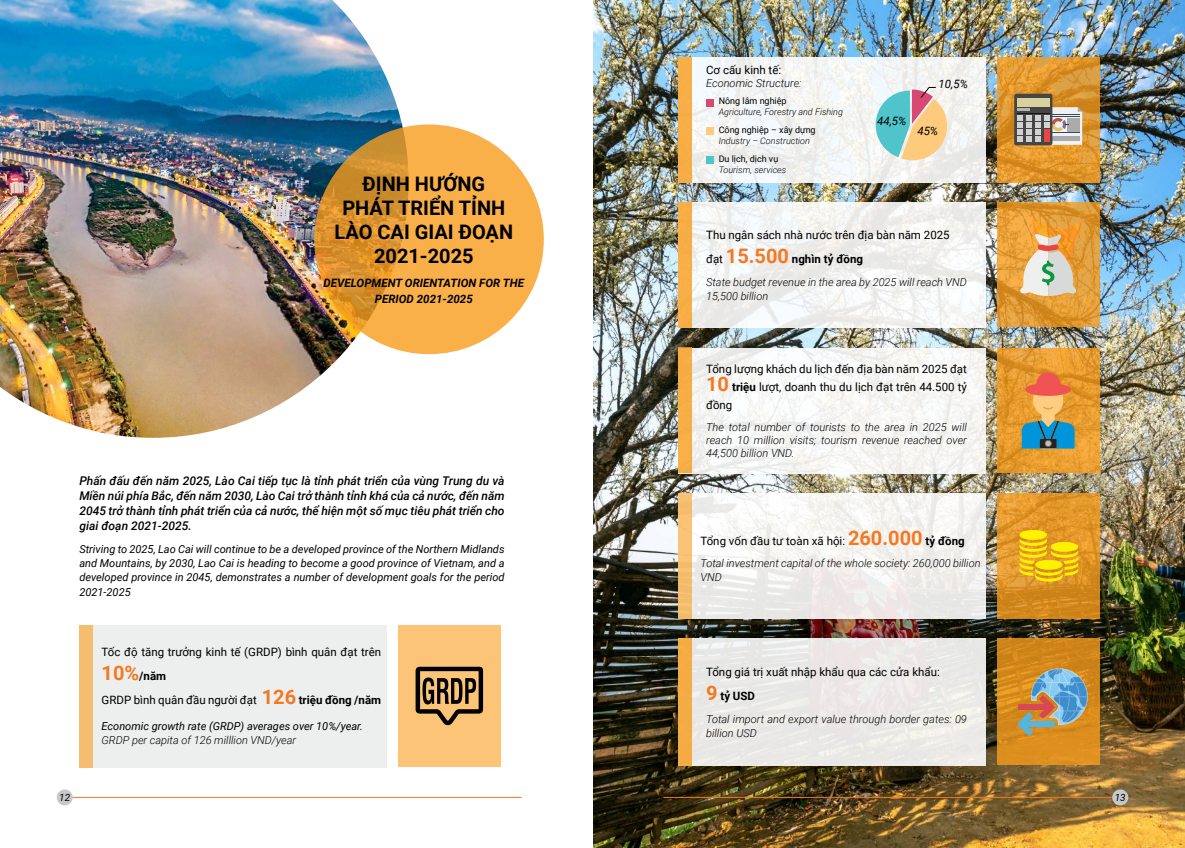
<style>
.page{position:relative;width:1185px;height:848px;background:#fff}
.page>*{position:absolute;margin:0;border:0;box-sizing:border-box;transform-origin:0 0}
.t1{font:700 20px/24px "Roboto";color:#000;text-align:center}
.t2{font:italic 500 12px/15px "Roboto";color:#000;text-align:justify}
.t3{font:11.5px/24px "Roboto";color:#000}
.t4{font:italic 700 11.5px/16px "Roboto";color:#000;text-align:center}
.t5{font:italic 11.5px "Roboto";color:#000}
.t6{font:italic 300 11px/14px "Roboto";color:#000}
.t7{font:italic 11px/14px "Roboto";color:#000;text-align:justify}
.t8{font:italic 10px "Roboto";color:#000}
.t9{font:italic 300 9px "Roboto";color:#000}
.t10{font:9px "Roboto";color:#000}
.s1{font-weight:700;font-size:20px;color:#f47920}
.s2{font-weight:700}
</style>
<div class="page">
<div style="left:398px;top:625px;width:102px;height:142px;background:#fbc476"></div>
<div style="left:79px;top:625px;width:308px;height:142px;background:#edeeee"></div>
<div style="left:79px;top:625px;width:13px;height:142px;background:#f4bd70"></div>
<img style="left:0;top:0;width:409px;height:438px">
<svg style="left:314px;top:124px;width:230px;height:230px;background:#eea640"></svg>
<svg style="left:416px;top:666px;width:67px;height:60px"></svg>
<img style="left:593px;top:0;width:592px;height:847px">
<svg style="left:997px;top:57px;width:102px;height:125px;background:#de962d"></svg>
<div style="left:678px;top:57px;width:308px;height:126px;background:#f3f4f2"></div>
<div style="left:678px;top:57px;width:13px;height:125px;background:#f7ae47"></div>
<div style="left:706px;top:99px;width:7px;height:8px;background:#d94775"></div>
<div style="left:706px;top:127px;width:7px;height:8px;background:#feca7c"></div>
<div style="left:706px;top:156px;width:7px;height:8px;background:#4fc4ca"></div>
<div style="left:1014px;top:94px;width:38px;height:51px;background:#454545;border-radius:2px"></div>
<div style="left:1017px;top:98px;width:32px;height:9px;background:#d9d19c"></div>
<svg style="left:1017px;top:107px;width:65px;height:38px"></svg>
<div style="left:1043px;top:129px;width:6px;height:13px;background:#e84545"></div>
<hr style="left:1017px;top:113px;width:32px;height:1px;background:#141414">
<svg style="left:997px;top:638px;width:102px;height:127px;background:#d68a1c"></svg>
<div style="left:678px;top:638px;width:308px;height:127px;background:#ebe8e6"></div>
<div style="left:678px;top:638px;width:13px;height:127px;background:#f5ab44"></div>
<svg style="left:1017px;top:668px;width:71px;height:67px;background:#a1987f"></svg>
<svg style="left:997px;top:348px;width:102px;height:125px;background:#e69b2f"></svg>
<div style="left:678px;top:348px;width:308px;height:125px;background:linear-gradient(to right,#f4f5f5,#f6f6f3)"></div>
<div style="left:678px;top:348px;width:13px;height:125px;background:#f7ad46"></div>
<svg style="left:1022px;top:372px;width:53px;height:76px;background:#a38f6f"></svg>
<svg style="left:997px;top:202px;width:102px;height:125px;background:#e29a34"></svg>
<div style="left:678px;top:202px;width:308px;height:126px;background:linear-gradient(to right,#eff0f0,#f3f3f1)"></div>
<div style="left:678px;top:202px;width:13px;height:125px;background:#f8ae47"></div>
<svg style="left:1020px;top:234px;width:57px;height:62px;background:#dec297"></svg>
<svg style="left:876px;top:86px;width:71px;height:74px"></svg>
<div style="left:678px;top:493px;width:308px;height:125px;background:linear-gradient(to right,#f4f3f3,#f1efec)"></div>
<div style="left:678px;top:493px;width:13px;height:125px;background:#f6bf72"></div>
<svg style="left:998px;top:493px;width:102px;height:125px;background:#dd9226"></svg>
<svg style="left:1019px;top:530px;width:60px;height:52px;background:#eebd17"></svg>
<hr style="left:70px;top:796px;width:452px;height:1px;background:#f47920">
<div style="left:57px;top:789px;width:16px;height:16px;background:#c7c8ca;border-radius:50%"></div>
<hr style="left:663px;top:796px;width:452px;height:1px;background:#f47920">
<div style="left:1112px;top:789px;width:16px;height:16px;background:#c7c8ca;border-radius:50%"></div>
<h1 class="t1" style="left:334px;top:171px;width:180px">ĐỊNH HƯỚNG<br>PHÁT TRIỂN TỈNH<br>LÀO CAI GIAI ĐOẠN<br>2021-2025</h1>
<p class="t4" style="left:323px;top:274px;width:202px">DEVELOPMENT ORIENTATION FOR THE<br>PERIOD 2021-2025</p>
<p class="t2" style="left:79px;top:473px;width:427px">Phấn đấu đến năm 2025, Lào Cai tiếp tục là tỉnh phát triển của vùng Trung du và Miền núi phía Bắc, đến năm 2030, Lào Cai trở thành tỉnh khá của cả nước, đến năm 2045 trở thành tỉnh phát triển của cả nước, thể hiện một số mục tiêu phát triển cho giai đoạn 2021-2025.</p>
<p class="t7" style="left:79px;top:541px;width:427px">Striving to 2025, Lao Cai will continue to be a developed province of the Northern Midlands and Mountains, by 2030, Lao Cai is heading to become a good province of Vietnam, and a developed province in 2045, demonstrates a number of development goals for the period</p>
<p class="t7" style="left:79px;top:584px;width:53px">2021-2025</p>
<p class="t3" style="left:102px;top:639px;width:281px">Tốc độ tăng trưởng kinh tế (GRDP) bình quân đạt trên<br><span class="s1">10%</span><span class="s2">/năm<br></span>GRDP bình quân đầu người đạt <span class="s1">126</span> <span class="s2">triệu đồng /năm</span></p>
<p class="t7" style="left:102px;top:718px;width:263px">Economic growth rate (GRDP) averages over 10%/year.</p>
<p class="t6" style="left:102px;top:732px;width:196px">GRDP per capita of 126 milllion VND/year</p>
<p class="t3" style="left:706px;top:57px;width:77px">Cơ cấu kinh tế:</p>
<p class="t6" style="left:706px;top:75px;width:97px">Economic Structure:</p>
<p class="t10" style="left:719px;top:95px;width:69px">Nông lâm nghiệp</p>
<p class="t9" style="left:719px;top:106px;width:126px">Agriculture, Forestry and Fishing</p>
<p class="t10" style="left:719px;top:124px;width:99px">Công nghiệp – xây dựng</p>
<p class="t9" style="left:719px;top:134px;width:93px">Industry – Construction</p>
<p class="t10" style="left:719px;top:152px;width:61px">Du lịch, dịch vụ</p>
<p class="t9" style="left:719px;top:163px;width:69px">Tourism, services</p>
<p class="t5" style="left:877px;top:113px;width:31px">44,5%</p>
<p class="t5" style="left:939px;top:76px;width:31px">10,5%</p>
<p class="t5" style="left:917px;top:123px;width:22px">45%</p>
<p class="t3" style="left:706px;top:223px;width:245px">Thu ngân sách nhà nước trên địa bàn năm 2025 đạt <span class="s1">15.500</span> <span class="s2">nghìn tỷ đồng</span></p>
<p class="t6" style="left:706px;top:274px;width:262px">State budget revenue in the area by 2025 will reach VND<br>15,500 billion</p>
<p class="t3" style="left:706px;top:359px;width:262px;line-height:18px;text-align:justify">Tổng lượng khách du lịch đến địa bàn năm 2025 đạt <span class="s1">10</span> <span class="s2">triệu</span> lượt, doanh thu du lịch đạt trên 44.500 tỷ đồng</p>
<p class="t6" style="left:706px;top:420px;width:262px;line-height:13px;text-align:justify">The total number of tourists to the area in 2025 will reach 10 million visits; tourism revenue reached over 44,500 billion VND.</p>
<p class="t3" style="left:700px;top:528px;width:266px">Tổng vốn đầu tư toàn xã hội: <span class="s1">260.000</span> <span class="s2">tỷ đồng</span></p>
<p class="t6" style="left:700px;top:556px;width:282px">Total investment capital of the whole society: 260,000 billion<br>VND</p>
<p class="t3" style="left:706px;top:660px;width:235px;line-height:23.7px">Tổng giá trị xuất nhập khẩu qua các cửa khẩu:<br><span class="s1">9</span> <span class="s2">tỷ USD</span></p>
<p class="t6" style="left:706px;top:711px;width:262px">Total import and export value through border gates: 09 billion USD</p>
<p class="t8" style="left:59px;top:790px;width:12px">12</p>
<p class="t8" style="left:1115px;top:790px;width:12px">13</p>
</div>
